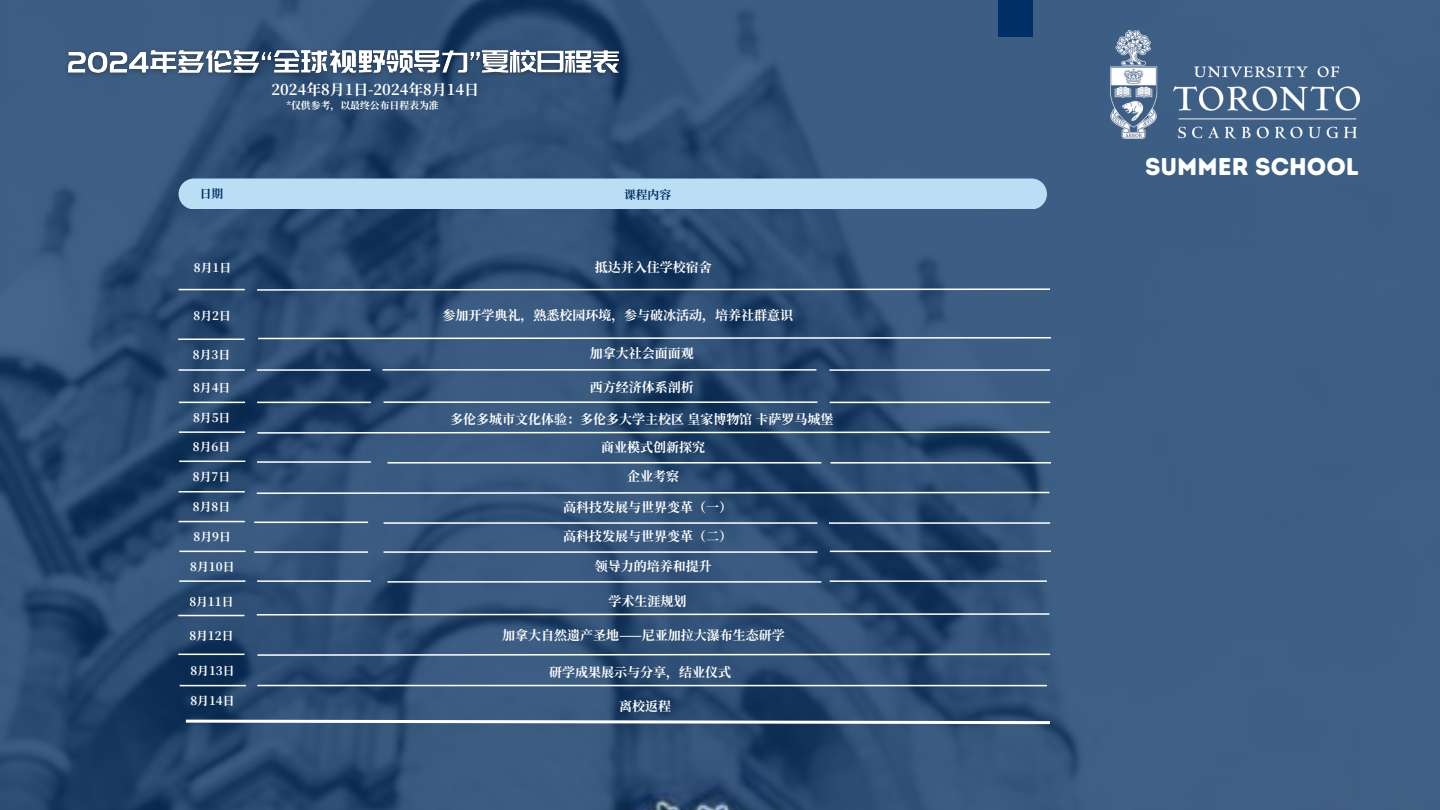
<style>
.page{position:relative;width:1440px;height:810px;background:#fff}
.page>*{position:absolute;margin:0;border:0;box-sizing:border-box;transform-origin:0 0}
.t1{font:24.3px "Intro Rust Base";color:#fff}
.t2{font:700 14.8px "Source Han Serif SC";color:#fff}
.t3{font:700 13px "Source Han Serif SC";color:#fff}
.t4{font:700 11.8px "Source Han Serif SC";color:#fff}
.t5{font:700 11.8px "Source Han Serif SC";color:#002f65}
.t6{font:700 9.8px "Source Han Serif SC";color:#fff}
</style>
<div class="page">
<img style="left:0;top:0;width:1440px;height:810px">
<div style="left:998px;top:0;width:35px;height:36px;background:#002f65"></div>
<div style="left:179px;top:179px;width:868px;height:30px;background:#badff4"></div>
<hr style="left:179px;top:289px;width:66px;height:1px;background:#fff">
<hr style="left:178px;top:339px;width:66px;height:1px;background:#fff">
<hr style="left:179px;top:369px;width:66px;height:2px;background:#fff">
<hr style="left:179px;top:402px;width:66px;height:1px;background:#fff">
<hr style="left:179px;top:431px;width:66px;height:2px;background:#fff">
<hr style="left:179px;top:461px;width:66px;height:1px;background:#fff">
<hr style="left:179px;top:491px;width:66px;height:1px;background:#fff">
<hr style="left:179px;top:521px;width:66px;height:1px;background:#fff">
<hr style="left:179px;top:551px;width:67px;height:1px;background:#fff">
<hr style="left:179px;top:580px;width:66px;height:2px;background:#fff">
<hr style="left:178px;top:615px;width:66px;height:1px;background:#fff">
<hr style="left:178px;top:654px;width:66px;height:1px;background:#fff">
<hr style="left:180px;top:685px;width:66px;height:1px;background:#fff">
<hr style="left:257px;top:369px;width:114px;height:2px;background:#fff">
<hr style="left:257px;top:402px;width:114px;height:1px;background:#fff">
<hr style="left:254px;top:522px;width:114px;height:1px;background:#fff">
<hr style="left:257px;top:580px;width:114px;height:2px;background:#fff">
<hr style="left:257px;top:685px;width:790px;height:1px;background:#fff">
<svg style="left:183px;top:718px;width:870px;height:8px"></svg>
<img style="left:1111px;top:30px;width:248px;height:109px">
<img style="left:60px;top:44px;width:567px;height:38px">
<svg style="left:256px;top:288px;width:796px;height:3px"></svg>
<hr style="left:383px;top:369px;width:433px;height:2px;background:#fff">
<hr style="left:384px;top:401px;width:433px;height:2px;background:#fff">
<hr style="left:384px;top:522px;width:433px;height:2px;background:#fff">
<hr style="left:388px;top:581px;width:433px;height:2px;background:#fff">
<hr style="left:829px;top:369px;width:221px;height:2px;background:#fff">
<hr style="left:830px;top:402px;width:220px;height:1px;background:#fff">
<hr style="left:829px;top:522px;width:221px;height:2px;background:#fff">
<hr style="left:830px;top:580px;width:217px;height:2px;background:#fff">
<svg style="left:257px;top:336px;width:796px;height:4px;background:#7e93aa"></svg>
<svg style="left:256px;top:431px;width:796px;height:3px"></svg>
<svg style="left:255px;top:491px;width:796px;height:4px;background:#7d91a9"></svg>
<svg style="left:256px;top:653px;width:796px;height:4px"></svg>
<svg style="left:255px;top:613px;width:796px;height:3px"></svg>
<hr style="left:384px;top:551px;width:433px;height:2px;background:#fff">
<hr style="left:254px;top:551px;width:114px;height:2px;background:#fff">
<hr style="left:830px;top:551px;width:221px;height:1px;background:#fff">
<hr style="left:257px;top:461px;width:114px;height:2px;background:#fff">
<hr style="left:388px;top:462px;width:433px;height:2px;background:#fff">
<hr style="left:831px;top:462px;width:220px;height:2px;background:#fff">
<p class="t5" style="left:200px;top:185px;width:25px">日期</p>
<p class="t4" style="left:194px;top:258px;width:35px">8月1日</p>
<p class="t4" style="left:194px;top:306px;width:35px">8月2日</p>
<p class="t4" style="left:193px;top:346px;width:35px">8月3日</p>
<p class="t4" style="left:193px;top:378px;width:35px">8月4日</p>
<p class="t4" style="left:193px;top:408px;width:35px">8月5日</p>
<p class="t4" style="left:193px;top:438px;width:35px">8月6日</p>
<p class="t4" style="left:193px;top:468px;width:35px">8月7日</p>
<p class="t4" style="left:193px;top:497px;width:35px">8月8日</p>
<p class="t4" style="left:194px;top:527px;width:35px">8月9日</p>
<p class="t4" style="left:190px;top:557px;width:42px">8月 10日</p>
<p class="t4" style="left:189px;top:592px;width:42px">8月 11日</p>
<p class="t4" style="left:189px;top:626px;width:42px">8月 12日</p>
<p class="t4" style="left:190px;top:661px;width:42px">8月 13日</p>
<p class="t4" style="left:190px;top:691px;width:42px">8月 14日</p>
<p class="t2" style="left:272px;top:78px;width:204px">2024年8月 1日 -2024年8月 14日</p>
<p class="t6" style="left:286px;top:98px;width:154px">*仅供参考，以最终公布日程表为准</p>
<p class="t5" style="left:624px;top:185px;width:49px">课程内容</p>
<p class="t3" style="left:595px;top:257px;width:118px">抵达并入住学校宿舍</p>
<p class="t3" style="left:442px;top:305px;width:352px">参加开学典礼，熟悉校园环境，参与破冰活动，培养社群意识</p>
<p class="t3" style="left:590px;top:343px;width:105px">加拿大社会面面观</p>
<p class="t3" style="left:590px;top:377px;width:105px">西方经济体系剖析</p>
<p class="t3" style="left:450px;top:409px;width:385px">多伦多城市文化体验：多伦多大学主校区皇家博物馆卡萨罗马城堡</p>
<p class="t3" style="left:601px;top:437px;width:105px">商业模式创新探究</p>
<p class="t3" style="left:627px;top:466px;width:53px">企业考察</p>
<p class="t3" style="left:563px;top:497px;width:170px">高科技发展与世界变革（一）</p>
<p class="t3" style="left:563px;top:526px;width:170px">高科技发展与世界变革（二）</p>
<p class="t3" style="left:595px;top:556px;width:118px">领导力的培养和提升</p>
<p class="t3" style="left:609px;top:591px;width:79px">学术生涯规划</p>
<p class="t3" style="left:502px;top:626px;width:284px">加拿大自然遗产圣地——尼亚加拉大瀑布生态研学</p>
<p class="t3" style="left:549px;top:662px;width:183px">研学成果展示与分享，结业仪式</p>
<p class="t3" style="left:619px;top:696px;width:53px">离校返程</p>
<h1 class="t1" style="left:1145px;top:152px;width:215px">SUMMER SCHOOL</h1>
</div>
